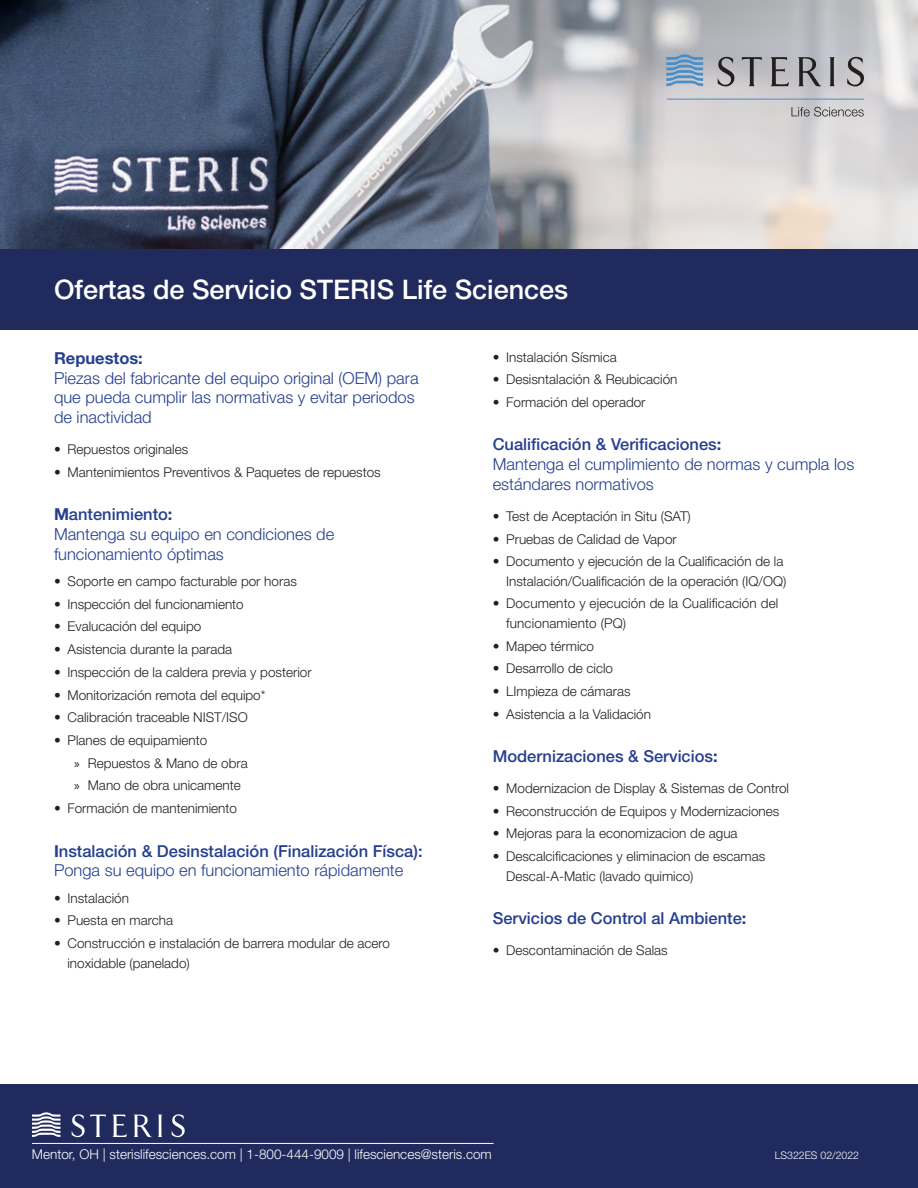
<style>
.page{position:relative;width:918px;height:1188px;background:#fff}
.page>*{position:absolute;margin:0;border:0;box-sizing:border-box;transform-origin:0 0}
.t1{font:500 27px "Helvetica Neue LT Pro";color:#fff}
.t2{font:300 16.5px/19.8px "Helvetica Neue LT Pro";color:#253f8e}
.t3{font:500 16.5px "Helvetica Neue LT Pro";color:#253f8e}
.t4{font:700 16.5px "Helvetica Neue LT Pro";color:#253f8e}
.t5{font:300 13.5px/19.5px "Helvetica Neue LT Pro";color:#231f20}
.t6{font:300 13.5px "Helvetica Neue LT Pro";color:#fff}
.t7{font:300 10.5px "Helvetica Neue LT Pro";color:#fff}
.s1{font-weight:700}
.s2{font-family:"Myriad Pro";font-weight:400}
</style>
<div class="page">
<svg style="left:0;top:0;width:918px;height:249px;background:#8a909d"></svg>
<div style="left:0;top:249px;width:918px;height:81px;background:#202a5d"></div>
<svg style="left:791px;top:107px;width:73px;height:10px"></svg>
<hr style="left:667px;top:99px;width:197px;height:1px;background:#468fcc">
<svg style="left:666px;top:54px;width:37px;height:32px"></svg>
<svg style="left:770px;top:57px;width:19px;height:29px"></svg>
<svg style="left:798px;top:57px;width:24px;height:29px"></svg>
<svg style="left:829px;top:57px;width:6px;height:29px"></svg>
<svg style="left:718px;top:56px;width:17px;height:31px"></svg>
<svg style="left:847px;top:56px;width:17px;height:31px"></svg>
<svg style="left:742px;top:57px;width:20px;height:29px"></svg>
<div style="left:0;top:1084px;width:918px;height:104px;background:#202a5d"></div>
<svg style="left:32px;top:1112px;width:28px;height:25px"></svg>
<svg style="left:112px;top:1115px;width:15px;height:22px"></svg>
<svg style="left:134px;top:1115px;width:18px;height:22px"></svg>
<svg style="left:158px;top:1115px;width:4px;height:22px"></svg>
<svg style="left:172px;top:1114px;width:13px;height:23px"></svg>
<svg style="left:72px;top:1114px;width:34px;height:23px"></svg>
<hr style="left:32px;top:1143px;width:462px;height:1px;background:#fff">
<h1 class="t1" style="left:54px;top:274px;width:516px">Ofertas de Servicio STERIS Life Sciences</h1>
<h2 class="t4" style="left:54px;top:348px;width:90px">Repuestos:</h2>
<p class="t2" style="left:54px;top:367px;width:366px">Piezas del fabricante del equipo original (OEM) para que pueda cumplir las normativas y evitar periodos de inactividad</p>
<p class="t5" style="left:54px;top:439px;width:136px">• Repuestos originales</p>
<p class="t5" style="left:54px;top:462px;width:328px">• Mantenimientos Preventivos &amp; Paquetes de repuestos</p>
<h2 class="t3" style="left:54px;top:504px;width:120px"><span class="s1">M</span>antenimiento<span class="s1">:</span></h2>
<p class="t2" style="left:54px;top:524px;width:282px">Mantenga su equipo en condiciones de funcionamiento óptimas</p>
<p class="t5" style="left:54px;top:571px;width:244px">• Soporte en campo facturable por horas</p>
<p class="t5" style="left:54px;top:594px;width:191px">• Inspección del funcionamiento</p>
<p class="t5" style="left:54px;top:616px;width:149px">• Evalucación del equipo</p>
<p class="t5" style="left:54px;top:639px;width:180px">• Asistencia durante la parada</p>
<p class="t5" style="left:54px;top:662px;width:259px">• Inspección de la caldera previa y posterior</p>
<p class="t5" style="left:54px;top:685px;width:213px">• Monitorización remota del equipo*</p>
<p class="t5" style="left:54px;top:707px;width:195px">• Calibración traceable NIST/ISO</p>
<p class="t5" style="left:54px;top:730px;width:8px">•</p>
<p class="t5" style="left:68px;top:730px;width:141px">Planes de equipamiento</p>
<p class="t5" style="left:74px;top:753px;width:175px"><span class="s2">»</span> Repuestos &amp; Mano de obra</p>
<p class="t5" style="left:74px;top:776px;width:168px"><span class="s2">»</span> Mano de obra unicamente</p>
<p class="t5" style="left:54px;top:798px;width:185px">• Formación de mantenimiento</p>
<h2 class="t3" style="left:54px;top:841px;width:370px"><span class="s1">I</span>nstalación &amp; Desinstalación (Finalización Físca):</h2>
<p class="t2" style="left:54px;top:860px;width:351px">Ponga su equipo en funcionamiento rápidamente</p>
<p class="t5" style="left:54px;top:888px;width:77px">• Instalación</p>
<p class="t5" style="left:54px;top:910px;width:121px">• Puesta en marcha</p>
<p class="t5" style="left:68px;top:933px;width:324px;text-indent:-14px">• Construcción e instalación de barrera modular de acero inoxidable (panelado)</p>
<p class="t5" style="left:493px;top:347px;width:126px">• Instalación Sísmica</p>
<p class="t5" style="left:493px;top:370px;width:186px">• Desisntalación &amp; Reubicación</p>
<p class="t5" style="left:493px;top:392px;width:154px">• Formación del operador</p>
<h2 class="t3" style="left:493px;top:435px;width:230px">Cualificación &amp; Verificaciones<span class="s1">:</span></h2>
<p class="t2" style="left:493px;top:454px;width:363px">Mantenga el cumplimiento de normas y cumpla los estándares normativos</p>
<p class="t5" style="left:493px;top:506px;width:200px">• Test de Aceptación in Situ (SAT)</p>
<p class="t5" style="left:493px;top:529px;width:186px">• Pruebas de Calidad de Vapor</p>
<p class="t5" style="left:493px;top:551px;width:295px;text-align:right">• Documento y ejecución de la Cualificación de la<br>Instalación/Cualificación de la operación (IQ/OQ)</p>
<p class="t5" style="left:506px;top:594px;width:274px;text-indent:-14px">• Documento y ejecución de la Cualificación del funcionamiento (PQ)</p>
<p class="t5" style="left:493px;top:636px;width:103px">• Mapeo térmico</p>
<p class="t5" style="left:493px;top:659px;width:122px">• Desarrollo de ciclo</p>
<p class="t5" style="left:493px;top:681px;width:139px">• LImpieza de cámaras</p>
<p class="t5" style="left:493px;top:704px;width:160px">• Asistencia a la Validación</p>
<h2 class="t3" style="left:493px;top:746px;width:226px">Modernizaciones &amp; Servicios<span class="s1">:</span></h2>
<p class="t5" style="left:493px;top:778px;width:298px">• Modernizacion de Display &amp; Sistemas de Control</p>
<p class="t5" style="left:493px;top:801px;width:288px">• Reconstrucción de Equipos y Modernizaciones</p>
<p class="t5" style="left:493px;top:824px;width:246px">• Mejoras para la economizacion de agua</p>
<p class="t5" style="left:506px;top:846px;width:261px;text-indent:-14px">• Descalcificaciones y eliminacion de escamas<br>Descal-A-Matic (lavado quimico)</p>
<h2 class="t3" style="left:493px;top:908px;width:255px">Servicios de Control al Ambiente<span class="s1">:</span></h2>
<p class="t5" style="left:493px;top:940px;width:177px">• Descontaminación de Salas</p>
<p class="t6" style="left:32px;top:1146px;width:461px">Mentor, OH | sterislifesciences.com | 1-800-444-9009 | lifesciences@steris.com</p>
<p class="t7" style="left:775px;top:1149px;width:86px">LS322ES 02/2022</p>
</div>
